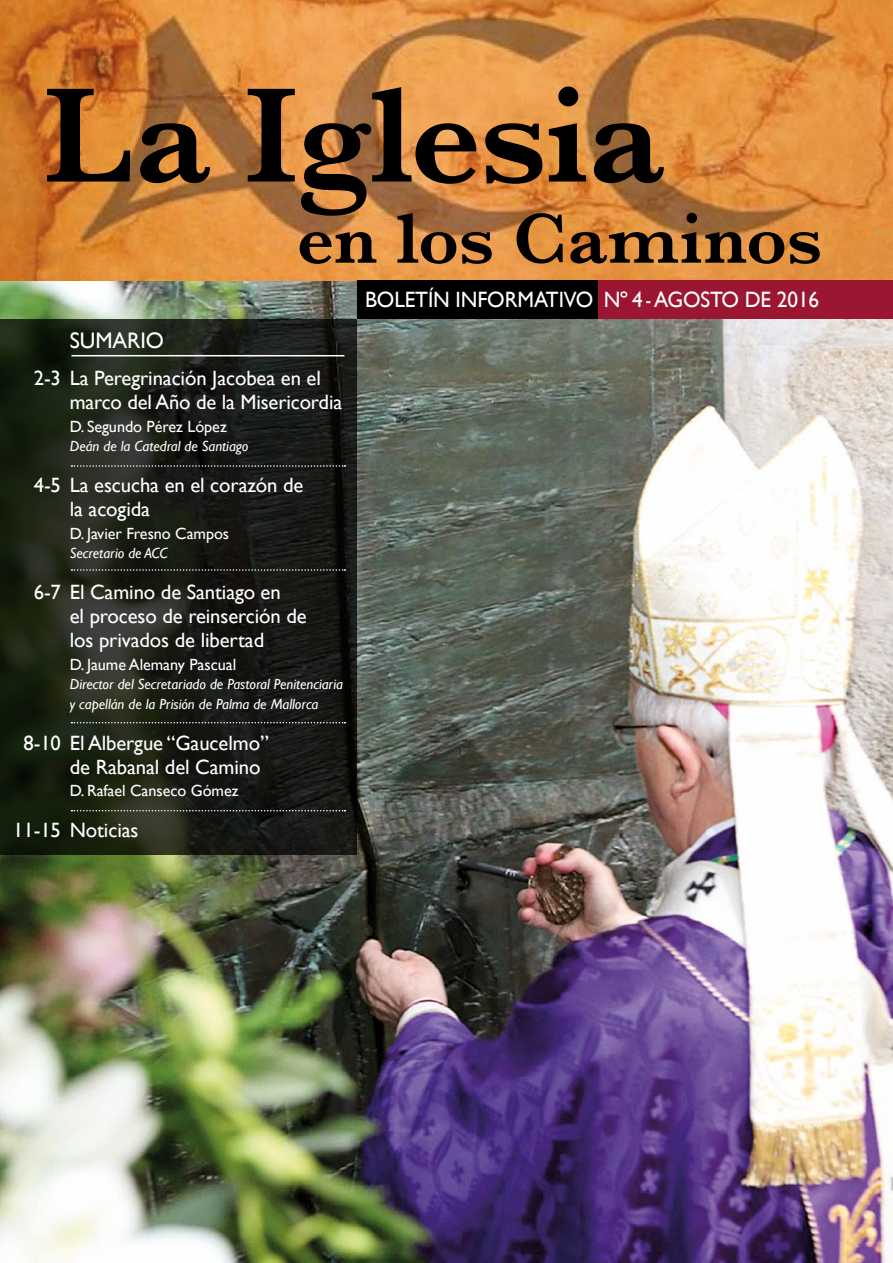
<style>
.page{position:relative;width:893px;height:1263px;background:#fff}
.page>*{position:absolute;margin:0;border:0;box-sizing:border-box;transform-origin:0 0}
.t1{font:600 140.1px "Baskerville";letter-spacing:-.01em;color:#000}
.t2{font:600 73.5px "Baskerville";color:#000}
.t3{font:22.5px "Gill Sans";letter-spacing:-.005em;color:#fff}
.t4{font:22.2px "Gill Sans";letter-spacing:-.005em;color:#fff;scale:.96 1}
.t5{font:20.7px/24px "Gill Sans";letter-spacing:-.005em;color:#fff}
.t6{font:16.2px "Gill Sans";letter-spacing:-.005em;color:#fff}
.t7{font:italic 14.7px/19.5px "Gill Sans";letter-spacing:-.005em;color:#fff}
</style>
<div class="page">
<img style="left:0;top:281px;width:893px;height:982px">
<img style="left:0;top:0;width:893px;height:281px">
<div style="left:357px;top:281px;width:256px;height:38px;background:#000"></div>
<div style="left:599px;top:281px;width:294px;height:38px;background:#9b1731"></div>
<svg style="left:0;top:319px;width:357px;height:536px;background:#1b1f17"></svg>
<hr style="left:71px;top:355px;width:273px;height:1px;background:#fff">
<svg style="left:71px;top:569px;width:274px;height:2px"></svg>
<svg style="left:71px;top:465px;width:274px;height:2px"></svg>
<svg style="left:71px;top:722px;width:274px;height:1px"></svg>
<svg style="left:71px;top:810px;width:274px;height:1px"></svg>
<h1 class="t1" style="left:44px;top:54px;width:622px">La Iglesia</h1>
<h2 class="t2" style="left:297px;top:196px;width:527px">en los Caminos</h2>
<p class="t4" style="left:365px;top:287px;width:475px">BOLETÍN INFORMATIVO Nº 4 - AGOSTO DE 2016</p>
<p class="t3" style="left:70px;top:328px;width:96px">SUMARIO</p>
<p class="t5" style="left:70px;top:366px;width:274px;text-indent:-36px">2-3 La Peregrinación Jacobea en el marco del Año de la Misericordia</p>
<p class="t6" style="left:70px;top:417px;width:158px">D. Segundo Pérez López</p>
<p class="t7" style="left:70px;top:436px;width:180px">Deán de la Catedral de Santiago</p>
<p class="t5" style="left:70px;top:473px;width:235px;text-indent:-36px">4-5 La escucha en el corazón de la acogida</p>
<p class="t6" style="left:70px;top:524px;width:161px">D. Javier Fresno Campos</p>
<p class="t7" style="left:70px;top:543px;width:99px">Secretario de ACC</p>
<p class="t5" style="left:70px;top:580px;width:238px;text-indent:-36px">6-7 El Camino de Santiago en<br>el proceso de reinserción de los privados de libertad</p>
<p class="t6" style="left:70px;top:655px;width:168px">D. Jaume Alemany Pascual</p>
<p class="t7" style="left:70px;top:674px;width:275px">Director del Secretariado de Pastoral Penitenciaria y capellán de la Prisión de Palma de Mallorca</p>
<p class="t5" style="left:70px;top:730px;width:201px;text-indent:-46px">8-10 El Albergue “Gaucelmo” de Rabanal del Camino</p>
<p class="t6" style="left:70px;top:781px;width:170px">D. Rafael Canseco Gómez</p>
<p class="t5" style="left:13px;top:818px;width:127px">11-15 Noticias</p>
</div>
